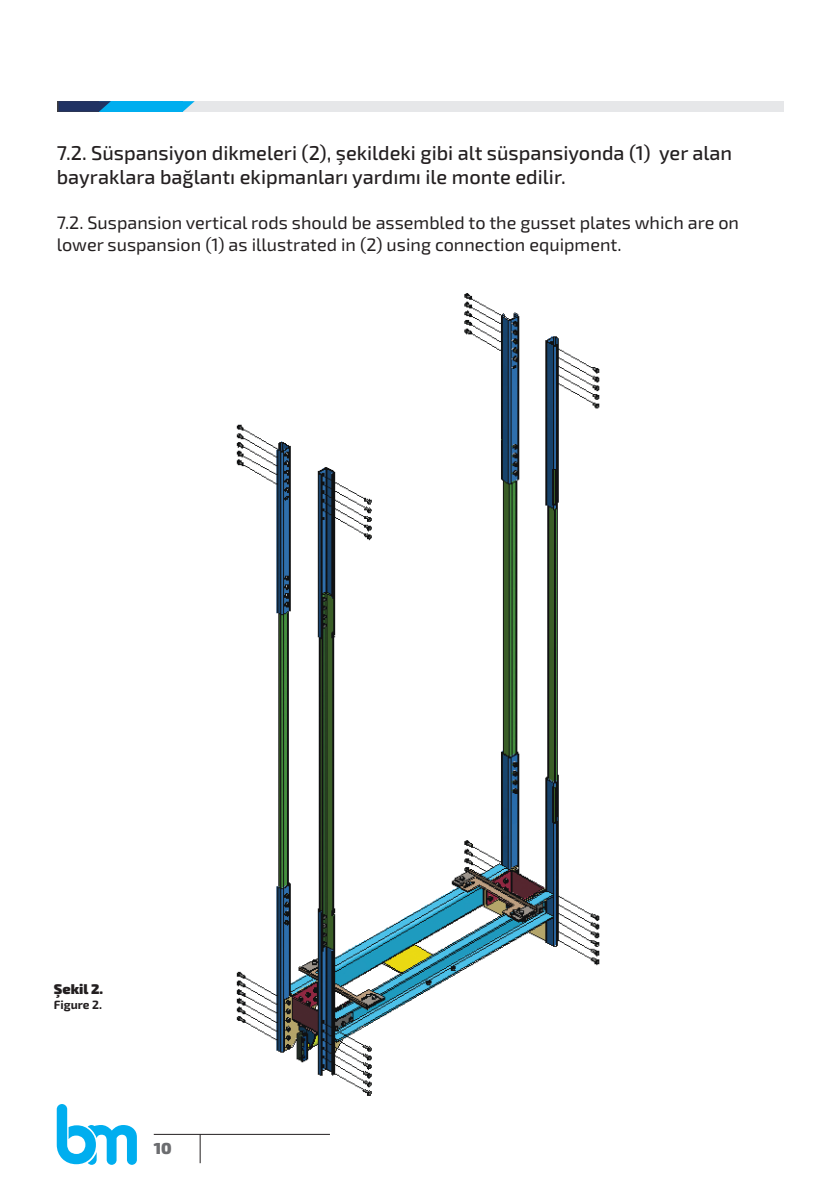
<style>
.page{position:relative;width:840px;height:1191px;background:#fff}
.page>*{position:absolute;margin:0;border:0;box-sizing:border-box;transform-origin:0 0}
.t1{font:500 20px/24px "Exo 2.0";color:#231f20}
.t2{font:18px/21.6px "Exo 2.0";color:#231f20}
.t3{font:900 16px "Exo 2.0";color:#6c6d70}
.t4{font:900 14px "Exo 2.0";color:#231f20}
.t5{font:700 12px "Exo 2.0";color:#231f20}
</style>
<div class="page">
<img style="left:236px;top:293px;width:364px;height:803px">
<svg style="left:57px;top:1104px;width:80px;height:60px"></svg>
<svg style="left:199px;top:1134px;width:1px;height:29px"></svg>
<hr style="left:154px;top:1133px;width:176px;height:1px;background:#231f20">
<div style="left:58px;top:101px;width:724px;height:11px;background:#e6e7e9"></div>
<div style="left:57px;top:101px;width:126px;height:11px;background:#00aeef"></div>
<div style="left:57px;top:101px;width:42px;height:11px;background:#3e3e3f"></div>
<svg style="left:58px;top:101px;width:53px;height:11px"></svg>
<svg style="left:183px;top:101px;width:12px;height:11px"></svg>
<p class="t1" style="left:57px;top:141px;width:676px">7.2. Süspansiyon dikmeleri (2), şekildeki gibi alt süspansiyonda (1) yer alan bayraklara bağlantı ekipmanları yardımı ile monte edilir.</p>
<p class="t2" style="left:57px;top:212px;width:683px">7.2. Suspansion vertical rods should be assembled to the gusset plates which are on lower suspansion (1) as illustrated in (2) using connection equipment.</p>
<p class="t4" style="left:54px;top:981px;width:51px">Şekil 2.</p>
<p class="t5" style="left:54px;top:997px;width:50px">Figure 2.</p>
<p class="t3" style="left:154px;top:1138px;width:19px">10</p>
</div>
